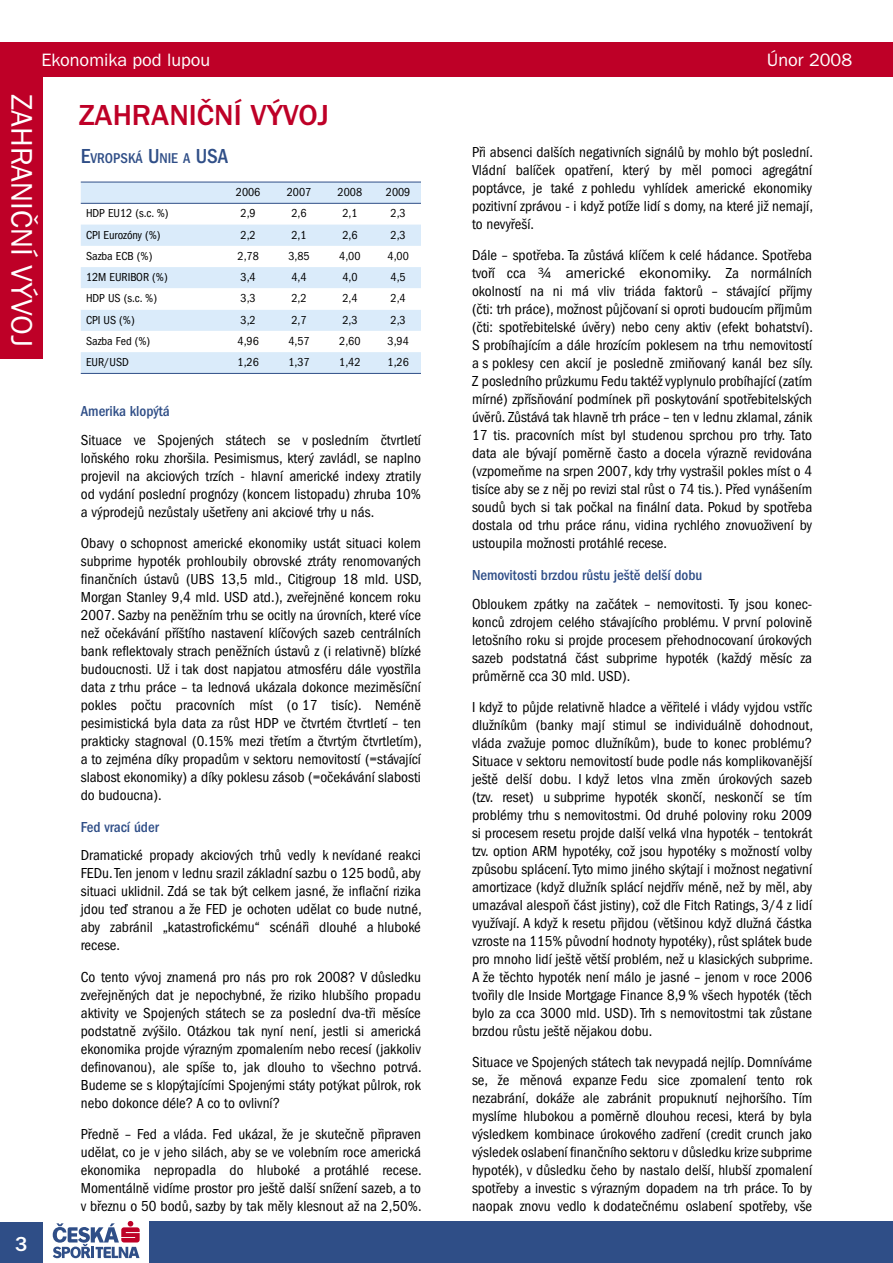
<style>
.page{position:relative;width:893px;height:1263px;background:#fff}
.page>*{position:absolute;margin:0;border:0;box-sizing:border-box;transform-origin:0 0}
.t1{font:500 30px "Franklin Gothic CE";color:#be0027}
.t2{font:30px "Franklin Gothic CE";color:#fff}
.t3{font:500 21px "Franklin Gothic CE";color:#fff}
.t4{font:18px "Franklin Gothic CE";color:#fff}
.t5{font:condensed 15px/18px "Franklin Gothic CE";color:#000;text-align:justify}
.t6{font:500 condensed 15px "Franklin Gothic CE";color:#2f4e87}
.t7{font:500 condensed 14.7px "Franklin Gothic CE";color:#2f4e87}
.t8{font:condensed 12px "Franklin Gothic CE";color:#000}
.s1{font-size:21px}
.s2{font-stretch:normal}
</style>
<div class="page">
<div style="left:0;top:1222px;width:43px;height:41px;background:#2f4e87"></div>
<svg style="left:53px;top:1221px;width:87px;height:37px"></svg>
<div style="left:149px;top:1222px;width:744px;height:41px;background:#2f4e87"></div>
<div style="left:0;top:43px;width:893px;height:34px;background:#be0027"></div>
<div style="left:0;top:77px;width:43px;height:282px;background:#be0027"></div>
<svg style="left:81px;top:183px;width:340px;height:105px;fill:#daebfa"></svg>
<svg style="left:81px;top:310px;width:340px;height:63px"></svg>
<hr style="left:81px;top:373px;width:142px;height:1px;background:#2f4e87">
<hr style="left:223px;top:373px;width:51px;height:1px;background:#2f4e87">
<hr style="left:274px;top:373px;width:50px;height:1px;background:#2f4e87">
<hr style="left:324px;top:373px;width:51px;height:1px;background:#2f4e87">
<hr style="left:375px;top:373px;width:46px;height:1px;background:#2f4e87">
<hr style="left:81px;top:182px;width:142px;height:1px;background:#2f4e87">
<hr style="left:223px;top:182px;width:51px;height:1px;background:#2f4e87">
<hr style="left:274px;top:182px;width:50px;height:1px;background:#2f4e87">
<hr style="left:324px;top:182px;width:51px;height:1px;background:#2f4e87">
<hr style="left:375px;top:182px;width:46px;height:1px;background:#2f4e87">
<hr style="left:81px;top:203px;width:142px;height:1px;background:#2f4e87">
<hr style="left:223px;top:203px;width:51px;height:1px;background:#2f4e87">
<hr style="left:274px;top:203px;width:50px;height:1px;background:#2f4e87">
<hr style="left:324px;top:203px;width:51px;height:1px;background:#2f4e87">
<hr style="left:375px;top:203px;width:46px;height:1px;background:#2f4e87">
<p class="t4" style="left:41px;top:50px;width:170px">Ekonomika pod lupou</p>
<p class="t4" style="left:767px;top:50px;width:87px">Únor 2008</p>
<h1 class="t2" style="left:39px;top:94px;width:254px;rotate:90deg">ZAHRANIČNÍ VÝVOJ</h1>
<h2 class="t3" style="left:15px;top:1232px;width:14px">3</h2>
<h1 class="t1" style="left:79px;top:98px;width:252px">ZAHRANIČNÍ VÝVOJ</h1>
<p class="t7" style="left:81px;top:150px;width:149px"><span class="s1">E</span>VROPSKÁ <span class="s1">U</span>NIE A <span class="s1">USA</span></p>
<p class="t8" style="left:236px;top:185px;width:26px">2006</p>
<p class="t8" style="left:287px;top:185px;width:26px">2007</p>
<p class="t8" style="left:338px;top:185px;width:26px">2008</p>
<p class="t8" style="left:386px;top:185px;width:26px">2009</p>
<p class="t8" style="left:86px;top:207px;width:84px">HDP EU12 (s.c. %)</p>
<p class="t8" style="left:241px;top:207px;width:17px">2,9</p>
<p class="t8" style="left:291px;top:207px;width:17px">2,6</p>
<p class="t8" style="left:342px;top:207px;width:17px">2,1</p>
<p class="t8" style="left:391px;top:207px;width:17px">2,3</p>
<p class="t8" style="left:86px;top:228px;width:76px">CPI Eurozóny (%)</p>
<p class="t8" style="left:241px;top:228px;width:17px">2,2</p>
<p class="t8" style="left:291px;top:228px;width:17px">2,1</p>
<p class="t8" style="left:342px;top:228px;width:17px">2,6</p>
<p class="t8" style="left:391px;top:228px;width:17px">2,3</p>
<p class="t8" style="left:86px;top:249px;width:68px">Sazba ECB (%)</p>
<p class="t8" style="left:238px;top:249px;width:23px">2,78</p>
<p class="t8" style="left:288px;top:249px;width:23px">3,85</p>
<p class="t8" style="left:339px;top:249px;width:23px">4,00</p>
<p class="t8" style="left:387px;top:249px;width:23px">4,00</p>
<p class="t8" style="left:86px;top:270px;width:83px">12M EURIBOR (%)</p>
<p class="t8" style="left:241px;top:270px;width:17px">3,4</p>
<p class="t8" style="left:291px;top:270px;width:17px">4,4</p>
<p class="t8" style="left:342px;top:270px;width:17px">4,0</p>
<p class="t8" style="left:391px;top:270px;width:17px">4,5</p>
<p class="t8" style="left:86px;top:292px;width:72px">HDP US (s.c. %)</p>
<p class="t8" style="left:241px;top:292px;width:17px">3,3</p>
<p class="t8" style="left:291px;top:292px;width:17px">2,2</p>
<p class="t8" style="left:342px;top:292px;width:17px">2,4</p>
<p class="t8" style="left:391px;top:292px;width:17px">2,4</p>
<p class="t8" style="left:86px;top:313px;width:50px">CPI US (%)</p>
<p class="t8" style="left:241px;top:313px;width:17px">3,2</p>
<p class="t8" style="left:291px;top:313px;width:17px">2,7</p>
<p class="t8" style="left:342px;top:313px;width:17px">2,3</p>
<p class="t8" style="left:391px;top:313px;width:17px">2,3</p>
<p class="t8" style="left:86px;top:334px;width:66px">Sazba Fed (%)</p>
<p class="t8" style="left:238px;top:334px;width:23px">4,96</p>
<p class="t8" style="left:288px;top:334px;width:23px">4,57</p>
<p class="t8" style="left:339px;top:334px;width:23px">2,60</p>
<p class="t8" style="left:387px;top:334px;width:23px">3,94</p>
<p class="t8" style="left:86px;top:355px;width:44px">EUR/USD</p>
<p class="t8" style="left:238px;top:355px;width:23px">1,26</p>
<p class="t8" style="left:288px;top:355px;width:23px">1,37</p>
<p class="t8" style="left:339px;top:355px;width:23px">1,42</p>
<p class="t8" style="left:387px;top:355px;width:23px">1,26</p>
<p class="t6" style="left:81px;top:402px;width:90px">Amerika klopýtá</p>
<p class="t5" style="left:81px;top:431px;width:342px">Situace ve Spojených státech se v posledním čtvrtletí loňského roku zhoršila. Pesimismus, který zavládl, se naplno projevil na akciových trzích - hlavní americké indexy ztratily od vydání poslední prognózy (koncem listopadu) zhruba 10% a výprodejů nezůstaly ušetřeny ani akciové trhy u nás.</p>
<p class="t5" style="left:81px;top:534px;width:342px">Obavy o schopnost americké ekonomiky ustát situaci kolem subprime hypoték prohloubily obrovské ztráty renomovaných finančních ústavů (UBS 13,5 mld., Citigroup 18 mld. USD, Morgan Stanley 9,4 mld. USD atd.), zveřejněné koncem roku 2007. Sazby na peněžním trhu se ocitly na úrovních, které více než očekávání příštího nastavení klíčových sazeb centrálních bank reflektovaly strach peněžních ústavů z (i relativně) blízké budoucnosti. Už i tak dost napjatou atmosféru dále vyostřila data z trhu práce – ta lednová ukázala dokonce meziměsíční pokles počtu pracovních míst (o 17 tisíc). Neméně pesimistická byla data za růst HDP ve čtvrtém čtvrtletí – ten prakticky stagnoval (0.15% mezi třetím a čtvrtým čtvrtletím), a to zejména díky propadům v sektoru nemovitostí (=stávající slabost ekonomiky) a díky poklesu zásob (=očekávání slabosti do budoucna).</p>
<p class="t6" style="left:81px;top:818px;width:80px">Fed vrací úder</p>
<p class="t5" style="left:81px;top:847px;width:342px">Dramatické propady akciových trhů vedly k nevídané reakci FEDu. Ten jenom v lednu srazil základní sazbu o 125 bodů, aby situaci uklidnil. Zdá se tak být celkem jasné, že inflační rizika jdou teď stranou a že FED je ochoten udělat co bude nutné, aby zabránil „katastrofickému“ scénáři dlouhé a hluboké recese.</p>
<p class="t5" style="left:81px;top:968px;width:342px">Co tento vývoj znamená pro nás pro rok 2008? V důsledku zveřejněných dat je nepochybné, že riziko hlubšího propadu aktivity ve Spojených státech se za poslední dva-tři měsíce podstatně zvýšilo. Otázkou tak nyní není, jestli si americká ekonomika projde výrazným zpomalením nebo recesí (jakkoliv definovanou), ale spíše to, jak dlouho to všechno potrvá.<br>Budeme se s klopýtajícími Spojenými státy potýkat půlrok, rok nebo dokonce déle? A co to ovlivní?</p>
<p class="t5" style="left:81px;top:1125px;width:342px">Předně – Fed a vláda. Fed ukázal, že je skutečně připraven udělat, co je v jeho silách, aby se ve volebním roce americká ekonomika nepropadla do hluboké a protáhlé recese.<br>Momentálně vidíme prostor pro ještě další snížení sazeb, a to v březnu o 50 bodů, sazby by tak měly klesnout až na 2,50%.</p>
<p class="t5" style="left:472px;top:143px;width:342px">Při absenci dalších negativních signálů by mohlo být poslední.<br>Vládní balíček opatření, který by měl pomoci agregátní poptávce, je také z pohledu vyhlídek americké ekonomiky pozitivní zprávou - i když potíže lidí s domy, na které již nemají, to nevyřeší.</p>
<p class="t5" style="left:472px;top:247px;width:342px">Dále – spotřeba. Ta zůstává klíčem k celé hádance. Spotřeba tvoří cca <span class="s2">3⁄4 americké ekonomiky.</span> Za normálních okolností na ni má vliv triáda faktorů – stávající příjmy (čti: trh práce), možnost půjčovaní si oproti budoucím příjmům (čti: spotřebitelské úvěry) nebo ceny aktiv (efekt bohatství).<br>S probíhajícím a dále hrozícím poklesem na trhu nemovitostí a s poklesy cen akcií je posledně zmiňovaný kanál bez síly.<br>Z posledního průzkumu Fedu taktéž vyplynulo probíhající (zatím mírné) zpřísňování podmínek při poskytování spotřebitelských úvěrů. Zůstává tak hlavně trh práce – ten v lednu zklamal, zánik 17 tis. pracovních míst byl studenou sprchou pro trhy. Tato data ale bývají poměrně často a docela výrazně revidována (vzpomeňme na srpen 2007, kdy trhy vystrašil pokles míst o 4 tisíce aby se z něj po revizi stal růst o 74 tis.). Před vynášením soudů bych si tak počkal na finální data. Pokud by spotřeba dostala od trhu práce ránu, vidina rychlého znovuoživení by ustoupila možnosti protáhlé recese.</p>
<p class="t6" style="left:472px;top:566px;width:232px">Nemovitosti brzdou růstu ještě delší dobu</p>
<p class="t5" style="left:472px;top:595px;width:342px">Obloukem zpátky na začátek – nemovitosti. Ty jsou konec&shy;konců zdrojem celého stávajícího problému. V první polovině letošního roku si projde procesem přehodnocovaní úrokových sazeb podstatná část subprime hypoték (každý měsíc za průměrně cca 30 mld. USD).</p>
<p class="t5" style="left:472px;top:698px;width:342px">I když to půjde relativně hladce a věřitelé i vlády vyjdou vstříc dlužníkům (banky mají stimul se individuálně dohodnout, vláda zvažuje pomoc dlužníkům), bude to konec problému?<br>Situace v sektoru nemovitostí bude podle nás komplikovanější ještě delší dobu. I když letos vlna změn úrokových sazeb (tzv. reset) u subprime hypoték skončí, neskončí se tím problémy trhu s nemovitostmi. Od druhé poloviny roku 2009 si procesem resetu projde další velká vlna hypoték – tentokrát tzv. option ARM hypotéky, což jsou hypotéky s možností volby způsobu splácení. Tyto mimo jiného skýtají i možnost negativní amortizace (když dlužník splácí nejdřív méně, než by měl, aby umazával alespoň část jistiny), což dle Fitch Ratings, 3/4 z lidí využívají. A když k resetu přijdou (většinou když dlužná částka vzroste na 115% původní hodnoty hypotéky), růst splátek bude pro mnoho lidí ještě větší problém, než u klasických subprime.<br>A že těchto hypoték není málo je jasné – jenom v roce 2006 tvořily dle Inside Mortgage Finance 8,9 % všech hypoték (těch bylo za cca 3000 mld. USD). Trh s nemovitostmi tak zůstane brzdou růstu ještě nějakou dobu.</p>
<p class="t5" style="left:472px;top:1054px;width:342px">Situace ve Spojených státech tak nevypadá nejlíp. Domníváme se, že měnová expanze Fedu sice zpomalení tento rok nezabrání, dokáže ale zabránit propuknutí nejhoršího. Tím myslíme hlubokou a poměrně dlouhou recesi, která by byla výsledkem kombinace úrokového zadření (credit crunch jako výsledek oslabení finančního sektoru v důsledku krize subprime hypoték), v důsledku čeho by nastalo delší, hlubší zpomalení spotřeby a investic s výrazným dopadem na trh práce. To by naopak znovu vedlo k dodatečnému oslabení spotřeby, vše</p>
</div>
